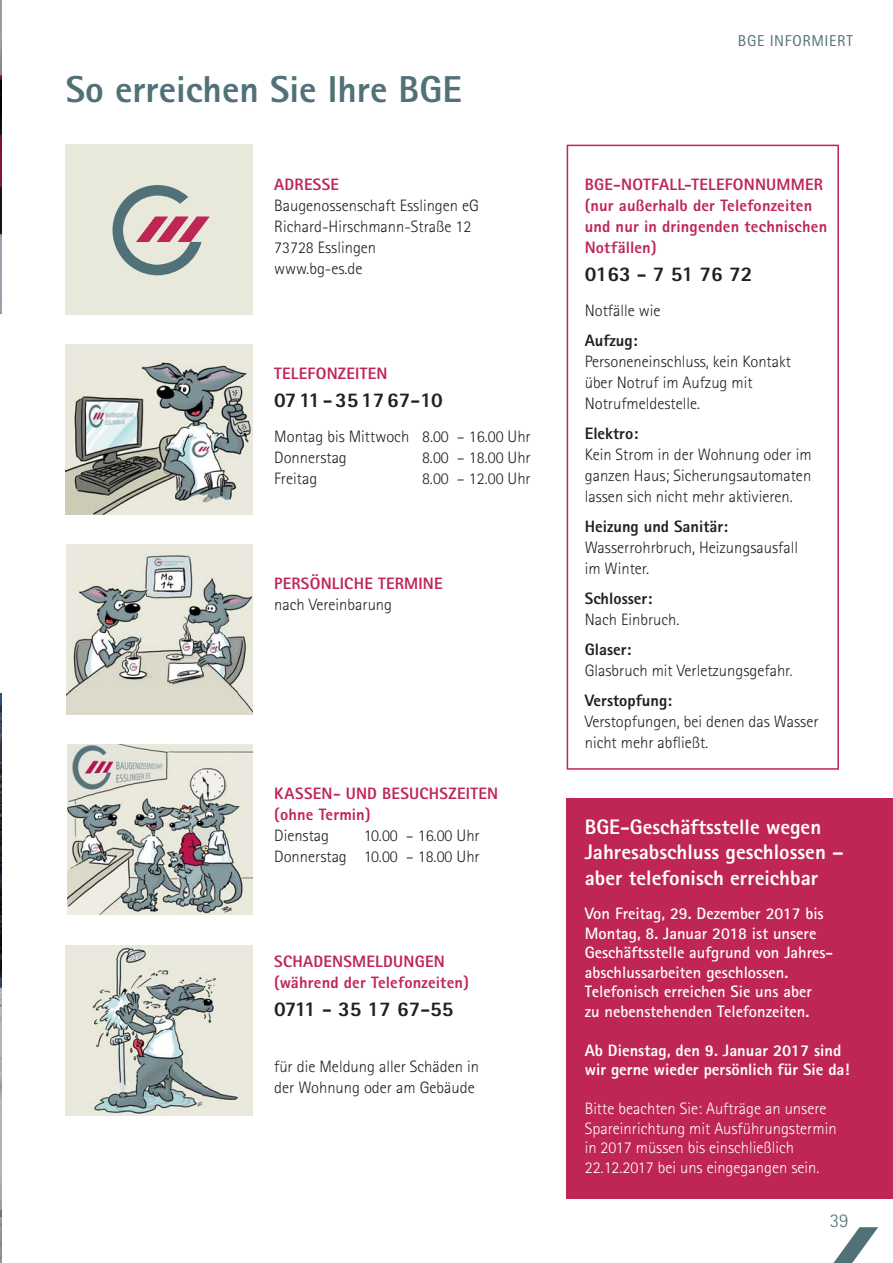
<style>
.page{position:relative;width:893px;height:1263px;background:#fff}
.page>*{position:absolute;margin:0;border:0;box-sizing:border-box;transform-origin:0 0}
.t1{font:800 37.5px "AT Rotis Sans Serif";color:#507177}
.t2{font:800 21px/25.2px "AT Rotis Sans Serif";color:#fff}
.t3{font:800 21px "AT Rotis Sans Serif";color:#231f20}
.t4{font:800 21px "AT Rotis Sans Serif";letter-spacing:-.02em;color:#231f20}
.t5{font:300 19.5px "AT Rotis Sans Serif";color:#507177}
.t6{font:300 16.5px/21px "AT Rotis Sans Serif";color:#231f20}
.t7{font:800 16.5px/21px "AT Rotis Sans Serif";letter-spacing:.01em;color:#bf2555}
.t8{font:700 16.5px/19.5px "AT Rotis Sans Serif";color:#fff}
.t9{font:300 16.5px/19.5px "AT Rotis Sans Serif";color:#fff}
.t10{font:800 16.5px/19.5px "AT Rotis Sans Serif";color:#fff}
.t11{font:800 16.5px "AT Rotis Sans Serif";color:#231f20}
.t12{font:15.75px "AT Rotis Sans Serif";letter-spacing:.04em;color:#507177}
</style>
<div class="page">
<hr style="left:0;top:212px;width:2px;height:101px;background:#86a23c">
<div style="left:566px;top:799px;width:326px;height:400px;background:#bf2555"></div>
<svg style="left:833px;top:1227px;width:45px;height:36px"></svg>
<img style="left:0;top:0;width:2px;height:312px">
<div style="left:66px;top:945px;width:187px;height:170px;background:#e8e8db"></div>
<svg style="left:566px;top:145px;width:272px;height:625px"></svg>
<img style="left:67px;top:744px;width:186px;height:170px">
<img style="left:66px;top:544px;width:186px;height:170px">
<div style="left:66px;top:145px;width:187px;height:170px;background:#e8e8db"></div>
<svg style="left:112px;top:185px;width:97px;height:90px"></svg>
<img style="left:66px;top:344px;width:187px;height:171px">
<img style="left:73px;top:945px;width:173px;height:171px">
<img style="left:0;top:694px;width:2px;height:569px">
<h1 class="t1" style="left:66px;top:76px;width:397px">So erreichen Sie Ihre BGE</h1>
<p class="t7" style="left:274px;top:175px;width:66px">ADRESSE</p>
<p class="t6" style="left:274px;top:196px;width:206px">Baugenossenschaft Esslingen eG<br>Richard-Hirschmann-Straße 12<br>73728 Esslingen<br>www.bg-es.de</p>
<p class="t7" style="left:274px;top:364px;width:115px">TELEFONZEITEN</p>
<p class="t4" style="left:274px;top:392px;width:170px">07 11 - 35 17 67-10</p>
<p class="t6" style="left:274px;top:427px;width:258px">Montag bis Mittwoch 8.00 – 16.00 Uhr<br>Donnerstag</p>
<p class="t6" style="left:422px;top:448px;width:110px">8.00 – 18.00 Uhr</p>
<p class="t6" style="left:274px;top:469px;width:45px">Freitag</p>
<p class="t6" style="left:422px;top:469px;width:110px">8.00 – 12.00 Uhr</p>
<p class="t7" style="left:274px;top:574px;width:170px">PERSÖNLICHE TERMINE</p>
<p class="t6" style="left:274px;top:595px;width:119px">nach Vereinbarung</p>
<p class="t7" style="left:274px;top:784px;width:225px">KASSEN- UND BESUCHSZEITEN (ohne Termin)</p>
<p class="t6" style="left:274px;top:826px;width:56px">Dienstag</p>
<p class="t6" style="left:274px;top:826px;width:207px;text-align:right">10.00 – 16.00 Uhr<br>Donnerstag 10.00 – 18.00 Uhr</p>
<p class="t7" style="left:274px;top:952px;width:196px">SCHADENSMELDUNGEN (während der Telefonzeiten)</p>
<p class="t3" style="left:274px;top:1001px;width:181px">0711 - 35 17 67-55</p>
<p class="t6" style="left:274px;top:1057px;width:206px">für die Meldung aller Schäden in der Wohnung oder am Gebäude</p>
<p class="t12" style="left:738px;top:35px;width:116px">BGE INFORMIERT</p>
<p class="t7" style="left:584px;top:175px;width:244px">BGE-NOTFALL-TELEFONNUMMER (nur außerhalb der Telefonzeiten und nur in dringenden technischen<br>Notfällen)</p>
<p class="t3" style="left:584px;top:266px;width:169px">0163 - 7 51 76 72</p>
<p class="t6" style="left:584px;top:301px;width:77px">Notfälle wie</p>
<p class="t11" style="left:584px;top:334px;width:54px">Aufzug:</p>
<p class="t6" style="left:584px;top:352px;width:208px">Personeneinschluss, kein Kontakt über Notruf im Aufzug mit<br>Notrufmeldestelle.</p>
<p class="t11" style="left:584px;top:427px;width:55px">Elektro:</p>
<p class="t6" style="left:584px;top:445px;width:228px;text-align:justify">Kein Strom in der Wohnung oder im ganzen Haus; Sicherungsautomaten lassen sich nicht mehr aktivieren.</p>
<p class="t11" style="left:584px;top:520px;width:145px">Heizung und Sanitär:</p>
<p class="t6" style="left:584px;top:538px;width:215px">Wasserrohrbruch, Heizungsausfall im Winter.</p>
<p class="t11" style="left:584px;top:592px;width:69px">Schlosser:</p>
<p class="t6" style="left:584px;top:610px;width:96px">Nach Einbruch.</p>
<p class="t11" style="left:584px;top:643px;width:48px">Glaser:</p>
<p class="t6" style="left:584px;top:661px;width:209px">Glasbruch mit Verletzungsgefahr.</p>
<p class="t11" style="left:584px;top:694px;width:89px">Verstopfung:</p>
<p class="t6" style="left:584px;top:712px;width:235px">Verstopfungen, bei denen das Wasser nicht mehr abfließt.</p>
<p class="t2" style="left:584px;top:817px;width:260px">BGE-Geschäftsstelle wegen<br>Jahresabschluss geschlossen – aber telefonisch erreichbar</p>
<p class="t8" style="left:584px;top:906px;width:250px">Von Freitag, 29. Dezember 2017 bis Montag, 8. Januar 2018 ist unsere Geschäftsstelle aufgrund von Jahres&shy;abschlussarbeiten geschlossen.<br>Telefonisch erreichen Sie uns aber<br>zu nebenstehenden Telefonzeiten.</p>
<p class="t10" style="left:584px;top:1042px;width:266px">Ab Dienstag, den 9. Januar 2017 sind wir gerne wieder persönlich für Sie da!</p>
<p class="t9" style="left:584px;top:1100px;width:253px">Bitte beachten Sie: Aufträge an unsere Spareinrichtung mit Ausführungstermin in 2017 müssen bis einschließlich 22.12.2017 bei uns eingegangen sein.</p>
<p class="t5" style="left:829px;top:1214px;width:20px">39</p>
</div>
